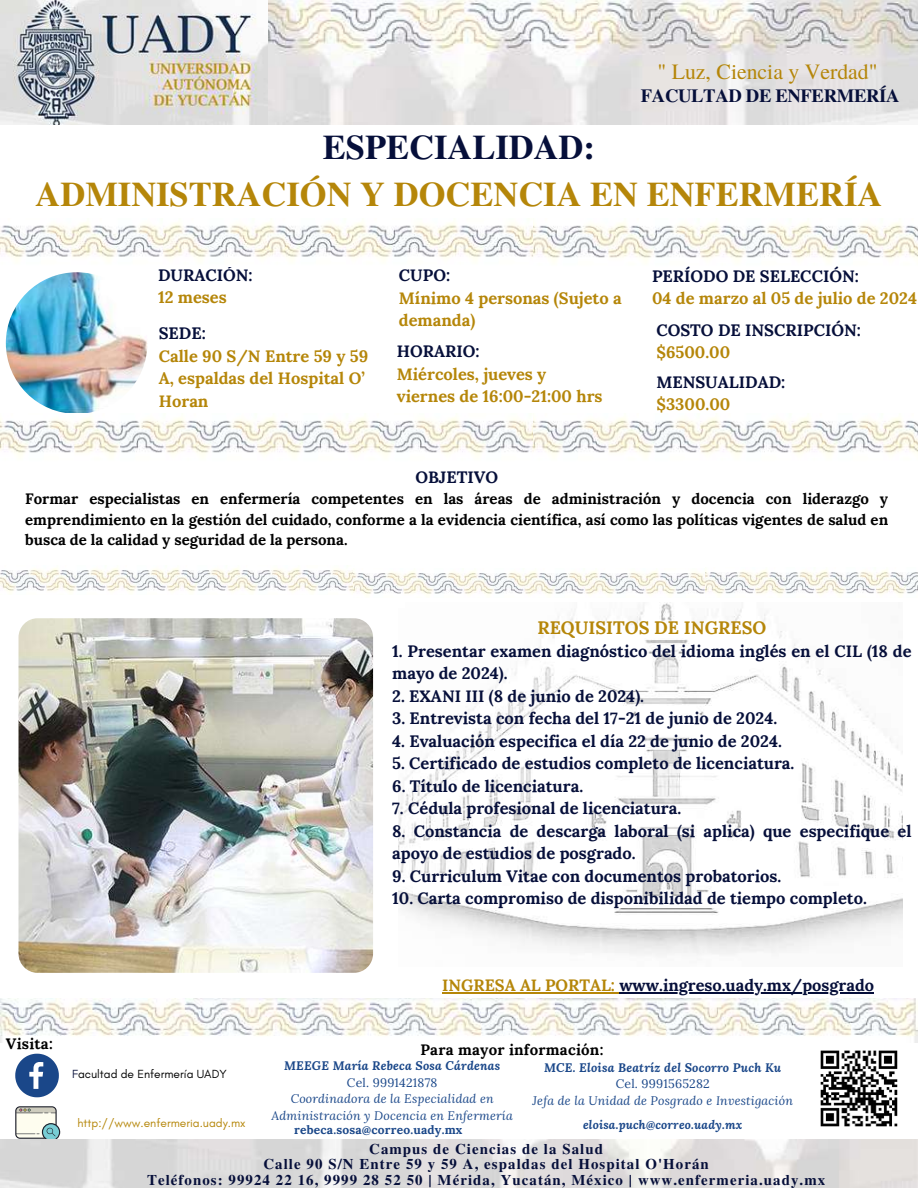
<style>
.page{position:relative;width:918px;height:1188px;background:#fff}
.page>*{position:absolute;margin:0;border:0;box-sizing:border-box;transform-origin:0 0}
.t1{font:700 34.5px "Te X Gyre Termes";color:#b58609}
.t2{font:700 34.5px "Te X Gyre Termes";color:#060f3a}
.t3{font:21.75px "Te X Gyre Termes";color:#b58609}
.t4{font:700 18.6px "Te X Gyre Termes";letter-spacing:-.02em;color:#060f3a}
.t5{font:700 18px "Lora";color:#b58609}
.t6{font:700 16.5px/22.5px "Lora";color:#060f3a}
.t7{font:700 16.5px/22.5px "Lora";color:#b58609}
.t8{font:700 16.35px "Lora";color:#060f3a}
.t9{font:700 15px/20.2px "Lora";color:#000;text-align:justify}
.t10{font:700 14.85px/15.8px "Te X Gyre Termes";letter-spacing:.075em;color:#060f3a;text-align:center}
.t11{font:italic 12.3px/16.4px "Lora";letter-spacing:.015em;color:#1a4789;text-align:center}
.t12{font:italic 700 12.3px "Lora";letter-spacing:.015em;color:#1a4789}
.t13{font:12.3px "Lora";letter-spacing:.015em;color:#1a4789}
.t14{font:12px "Glacial Indifference";color:#b58609}
.t15{font:italic 700 12px "Lora";letter-spacing:.015em;color:#1a4789}
.t16{font:700 12px "Lora";letter-spacing:.015em;color:#1a4789}
.t17{font:12px "Glacial Indifference";color:#000}
.s1{color:#060f3a}
.s2{color:#b58609}
</style>
<div class="page">
<svg style="left:15px;top:1106px;width:45px;height:33px"></svg>
<svg style="left:15px;top:1054px;width:44px;height:43px"></svg>
<img style="left:6px;top:272px;width:141px;height:142px;border-radius:50%">
<img style="left:399px;top:602px;width:504px;height:353px">
<img style="left:0;top:998px;width:918px;height:44px">
<img style="left:0;top:0;width:918px;height:124px">
<img style="left:0;top:568px;width:354px;height:25px">
<img style="left:354px;top:571px;width:351px;height:25px">
<img style="left:705px;top:570px;width:213px;height:26px">
<img style="left:0;top:418px;width:533px;height:38px">
<img style="left:533px;top:418px;width:385px;height:38px">
<img style="left:0;top:223px;width:533px;height:37px">
<img style="left:533px;top:223px;width:385px;height:38px">
<img style="left:19px;top:618px;width:354px;height:355px;border-radius:19px">
<hr style="left:442px;top:992px;width:177px;height:1px;background:#b58609">
<hr style="left:619px;top:992px;width:255px;height:1px;background:#060f3a">
<img style="left:820px;top:1050px;width:78px;height:77px">
<h2 class="t3" style="left:657px;top:56px;width:222px">" Luz, Ciencia y Verdad"</h2>
<p class="t4" style="left:641px;top:81px;width:260px">FACULTAD DE ENFERMERÍA</p>
<h1 class="t2" style="left:323px;top:120px;width:274px">ESPECIALIDAD:</h1>
<h1 class="t1" style="left:36px;top:168px;width:848px">ADMINISTRACIÓN Y DOCENCIA EN ENFERMERÍA</h1>
<p class="t6" style="left:158px;top:263px;width:96px">DURACIÓN:</p>
<p class="t7" style="left:158px;top:286px;width:70px">12 meses</p>
<p class="t6" style="left:159px;top:322px;width:49px">SEDE:</p>
<p class="t7" style="left:159px;top:344px;width:211px">Calle 90 S/N Entre 59 y 59<br>A, espaldas del Hospital O’<br>Horan</p>
<p class="t6" style="left:399px;top:264px;width:53px">CUPO:</p>
<p class="t7" style="left:399px;top:286px;width:224px">Mínimo 4 personas (Sujeto a demanda)</p>
<p class="t6" style="left:397px;top:340px;width:84px">HORARIO:</p>
<p class="t7" style="left:397px;top:362px;width:207px">Miércoles, jueves y viernes de 16:00-21:00 hrs</p>
<p class="t6" style="left:652px;top:264px;width:208px">PERÍODO DE SELECCIÓN:</p>
<p class="t7" style="left:652px;top:287px;width:266px">04 de marzo al 05 de julio de 2024</p>
<p class="t6" style="left:656px;top:318px;width:206px">COSTO DE INSCRIPCIÓN:</p>
<p class="t7" style="left:656px;top:341px;width:75px">$6500.00</p>
<p class="t6" style="left:656px;top:371px;width:130px">MENSUALIDAD:</p>
<p class="t7" style="left:656px;top:393px;width:75px">$3300.00</p>
<p class="t6" style="left:415px;top:466px;width:84px">OBJETIVO</p>
<p class="t9" style="left:25px;top:489px;width:865px">Formar especialistas en enfermería competentes en las áreas de administración y docencia con liderazgo y emprendimiento en la gestión del cuidado, conforme a la evidencia científica, así como las políticas vigentes de salud en busca de la calidad y seguridad de la persona.</p>
<p class="t5" style="left:537px;top:616px;width:231px">REQUISITOS DE INGRESO</p>
<p class="t6" style="left:392px;top:640px;width:521px">1. Presentar examen diagnóstico del idioma inglés en el CIL (18 de mayo de 2024).</p>
<p class="t6" style="left:392px;top:685px;width:253px">2. EXANI III (8 de junio de 2024).</p>
<p class="t6" style="left:392px;top:707px;width:387px">3. Entrevista con fecha del 17-21 de junio de 2024.</p>
<p class="t6" style="left:392px;top:730px;width:391px">4. Evaluación especifica el día 22 de junio de 2024.</p>
<p class="t6" style="left:392px;top:752px;width:404px">5. Certificado de estudios completo de licenciatura.</p>
<p class="t6" style="left:392px;top:775px;width:193px">6. Título de licenciatura.</p>
<p class="t6" style="left:392px;top:797px;width:291px">7. Cédula profesional de licenciatura.</p>
<p class="t6" style="left:392px;top:820px;width:521px">8. Constancia de descarga laboral (si aplica) que especifique el apoyo de estudios de posgrado.</p>
<p class="t6" style="left:392px;top:865px;width:391px">9. Curriculum Vitae con documentos probatorios.</p>
<p class="t6" style="left:392px;top:887px;width:476px">10. Carta compromiso de disponibilidad de tiempo completo.</p>
<p class="t9" style="left:6px;top:1034px;width:48px">Visita:</p>
<p class="t17" style="left:72px;top:1066px;width:156px"><span class="s1">F</span>acultad de Enfermería UADY</p>
<p class="t14" style="left:78px;top:1115px;width:170px">http://www.enfermeria.uady.mx</p>
<p class="t8" style="left:442px;top:975px;width:433px"><span class="s2">INGRESA AL PORTAL:</span> www.ingreso.uady.mx/posgrado</p>
<p class="t9" style="left:420px;top:1040px;width:184px">Para mayor información:</p>
<p class="t12" style="left:284px;top:1058px;width:218px">MEEGE María Rebeca Sosa Cárdenas</p>
<p class="t13" style="left:347px;top:1074px;width:92px">Cel. 9991421878</p>
<p class="t11" style="left:272px;top:1090px;width:243px">Coordinadora de la Especialidad en<br>Administración y Docencia en Enfermería</p>
<p class="t16" style="left:294px;top:1122px;width:170px">rebeca.sosa@correo.uady.mx</p>
<p class="t12" style="left:544px;top:1059px;width:239px">MCE. Eloisa Beatríz del Socorro Puch Ku</p>
<p class="t13" style="left:616px;top:1076px;width:95px">Cel. 9991565282</p>
<p class="t11" style="left:533px;top:1092px;width:262px">Jefa de la Unidad de Posgrado e Investigación</p>
<p class="t15" style="left:583px;top:1117px;width:161px">eloisa.puch@correo.uady.mx</p>
<p class="t10" style="left:147px;top:1140px;width:680px">Campus de Ciencias de la Salud<br>Calle 90 S/N Entre 59 y 59 A, espaldas del Hospital O'Horán<br>Teléfonos: 99924 22 16, 9999 28 52 50 | Mérida, Yucatán, México | www.enfermeria.uady.mx</p>
</div>
